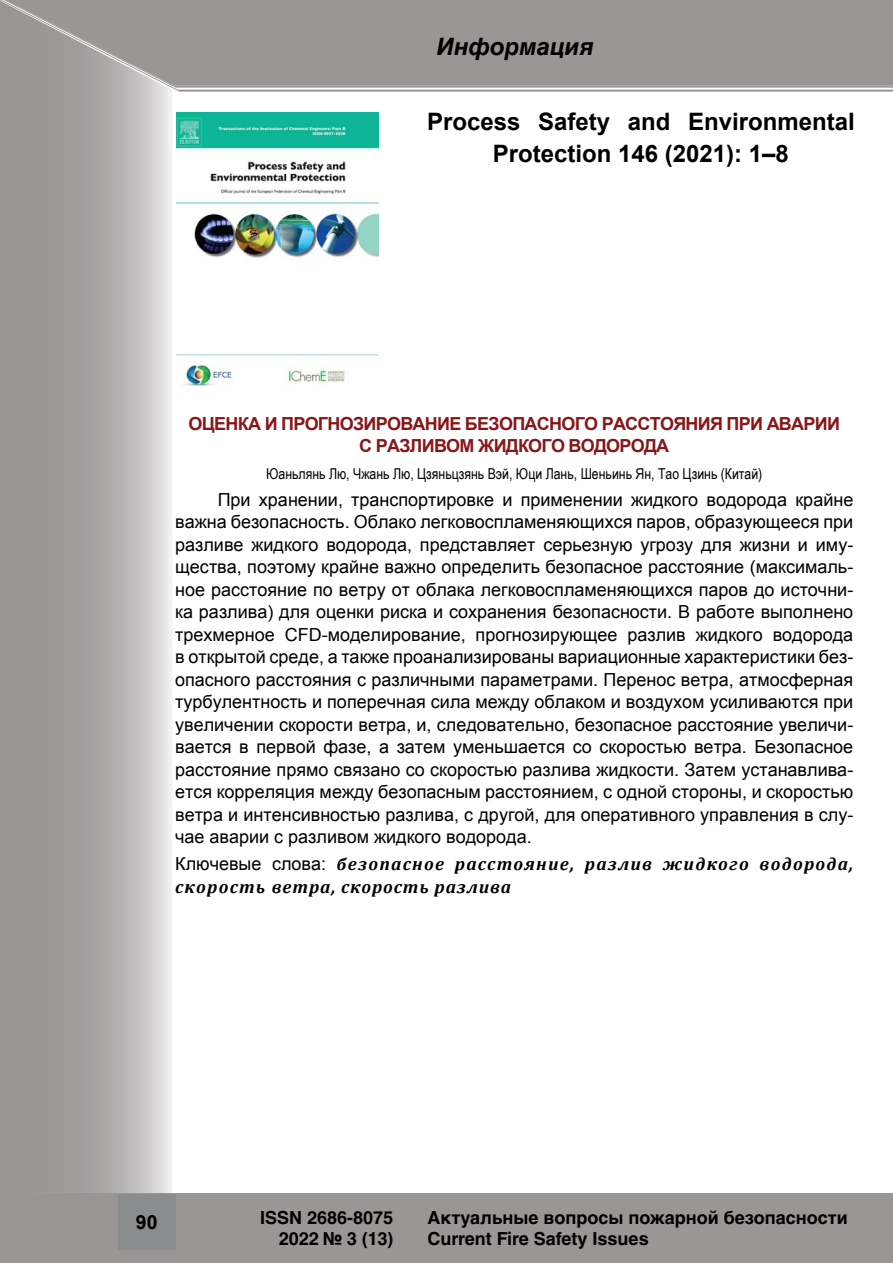
<style>
.page{position:relative;width:893px;height:1263px;background:#fff}
.page>*{position:absolute;margin:0;border:0;box-sizing:border-box;transform-origin:0 0}
.t1{font:700 24px/31.5px "Arial";color:#000;text-align:center}
.t2{font:24px "Helvetica Cyr Bold Inclined";color:#000}
.t3{font:700 19.5px "Arial";color:#000}
.t4{font:18px/22.5px "Arial";color:#000;text-align:justify}
.t5{font:italic 700 18px/22.5px "Cambria";letter-spacing:.07em;color:#000}
.t6{font:700 18px/21.6px "Helvetica Cyr";color:#000;text-align:right}
.t7{font:700 18px/22.5px "Arial";letter-spacing:-.04em;color:#871719;text-align:center}
.t8{font:15px "Arial Narrow";color:#000}
.s1{font-family:"Arial";font-weight:400;font-style:normal}
</style>
<div class="page">
<div style="left:0;top:1193px;width:893px;height:70px;background:#999695"></div>
<svg style="left:173px;top:88px;width:720px;height:4px"></svg>
<div style="left:173px;top:0;width:720px;height:88px;background:#999695"></div>
<svg style="left:0;top:0;width:173px;height:1193px;background:#adaaaa"></svg>
<div style="left:118px;top:1194px;width:58px;height:56px;background:#8a8c8e"></div>
<img style="left:176px;top:113px;width:203px;height:274px">
<h1 class="t2" style="left:437px;top:33px;width:159px">Информация</h1>
<h1 class="t1" style="left:427px;top:106px;width:429px">Process Safety and Environmental<br>Protection 146 (2021): 1–8</h1>
<p class="t7" style="left:189px;top:412px;width:653px">ОЦЕНКА И ПРОГНОЗИРОВАНИЕ БЕЗОПАСНОГО РАССТОЯНИЯ ПРИ АВАРИИ<br>С РАЗЛИВОМ ЖИДКОГО ВОДОРОДА</p>
<p class="t8" style="left:266px;top:465px;width:498px">Юаньлянь Лю, Чжань Лю, Цзяньцзянь Вэй, Юци Лань, Шеньинь Ян, Тао Цзинь (Китай)</p>
<p class="t4" style="left:175px;top:488px;width:680px;text-indent:43px">При хранении, транспортировке и применении жидкого водорода крайне важна безопасность. Облако легковоспламеняющихся паров, образующееся при разливе жидкого водорода, представляет серьезную угрозу для жизни и иму&shy;щества, поэтому крайне важно определить безопасное расстояние (максималь&shy;ное расстояние по ветру от облака легковоспламеняющихся паров до источни&shy;ка разлива) для оценки риска и сохранения безопасности. В работе выполнено трехмерное CFD-моделирование, прогнозирующее разлив жидкого водорода в открытой среде, а также проанализированы вариационные характеристики без&shy;опасного расстояния с различными параметрами. Перенос ветра, атмосферная турбулентность и поперечная сила между облаком и воздухом усиливаются при увеличении скорости ветра, и, следовательно, безопасное расстояние увеличи&shy;вается в первой фазе, а затем уменьшается со скоростью ветра. Безопасное расстояние прямо связано со скоростью разлива жидкости. Затем устанавлива&shy;ется корреляция между безопасным расстоянием, с одной стороны, и скоростью ветра и интенсивностью разлива, с другой, для оперативного управления в слу&shy;чае аварии с разливом жидкого водорода.</p>
<p class="t5" style="left:175px;top:852px;width:680px"><span class="s1">Ключевые слова:</span> безопасное расстояние, разлив жидкого водорода, скорость ветра, скорость разлива</p>
<p class="t3" style="left:136px;top:1211px;width:23px">90</p>
<p class="t6" style="left:260px;top:1207px;width:135px">ISSN 2686-8075<br>2022 № 3 (13)</p>
<p class="t6" style="left:427px;top:1207px;width:422px;text-align:left">Актуальные вопросы пожарной безопасности<br>Current Fire Safety Issues</p>
</div>
